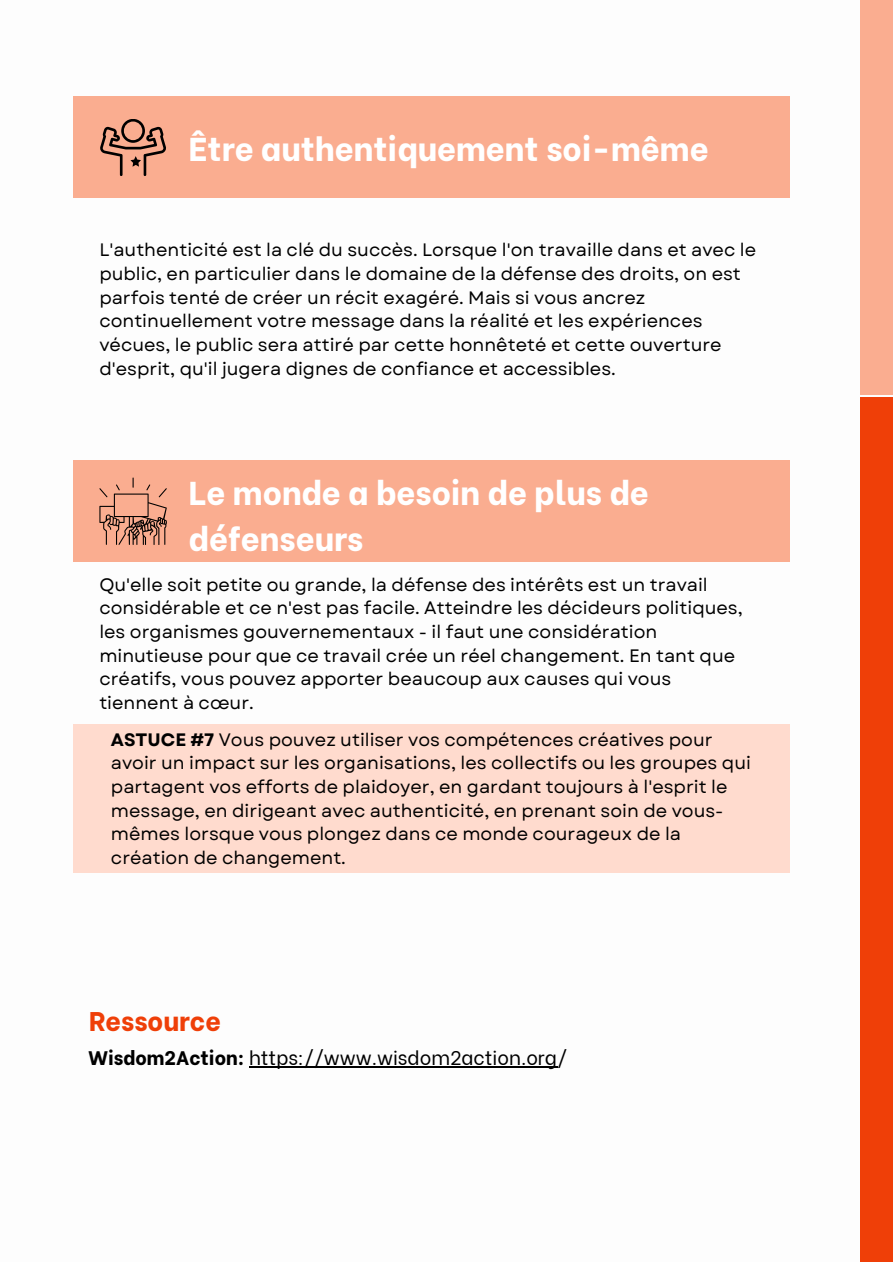
<style>
.page{position:relative;width:893px;height:1264px;background:#fff}
.page>*{position:absolute;margin:0;border:0;box-sizing:border-box;transform-origin:0 0}
.t1{font:800 33px/46px "Be Vietnam";color:#fff}
.t2{font:800 27px "Be Vietnam";color:#ef3f08}
.t3{font:19.5px "Be Vietnam";color:#000}
.t4{font:18px/23.5px "Garet";color:#000}
.s1{font-weight:700}
.s2{font-weight:800}
</style>
<div class="page">
<div style="left:73px;top:96px;width:718px;height:102px;background:#faad90"></div>
<div style="left:859px;top:397px;width:33px;height:865px;background:#ef3f08"></div>
<div style="left:859px;top:0;width:33px;height:395px;background:#faad90"></div>
<div style="left:73px;top:724px;width:718px;height:149px;background:#ffdbce"></div>
<div style="left:73px;top:459px;width:718px;height:102px;background:#faad90"></div>
<svg style="left:99px;top:477px;width:68px;height:68px"></svg>
<svg style="left:100px;top:119px;width:66px;height:57px"></svg>
<hr style="left:249px;top:1066px;width:308px;height:1px;background:#000">
<p class="t1" style="left:189px;top:123px;width:521px">Être authentiquement soi-même</p>
<p class="t4" style="left:99px;top:238px;width:658px">L'authenticité est la clé du succès. Lorsque l'on travaille dans et avec le public, en particulier dans le domaine de la défense des droits, on est parfois tenté de créer un récit exagéré. Mais si vous ancrez continuellement votre message dans la réalité et les expériences vécues, le public sera attiré par cette honnêteté et cette ouverture d'esprit, qu'il jugera dignes de confiance et accessibles.</p>
<p class="t1" style="left:189px;top:466px;width:461px">Le monde a besoin de plus de défenseurs</p>
<p class="t4" style="left:99px;top:572px;width:645px">Qu'elle soit petite ou grande, la défense des intérêts est un travail considérable et ce n'est pas facile. Atteindre les décideurs politiques, les organismes gouvernementaux - il faut une considération minutieuse pour que ce travail crée un réel changement. En tant que créatifs, vous pouvez apporter beaucoup aux causes qui vous tiennent à cœur.</p>
<p class="t4" style="left:111px;top:727px;width:641px"><span class="s1">ASTUCE #7</span> Vous pouvez utiliser vos compétences créatives pour avoir un impact sur les organisations, les collectifs ou les groupes qui partagent vos efforts de plaidoyer, en gardant toujours à l'esprit le message, en dirigeant avec authenticité, en prenant soin de vous&shy;mêmes lorsque vous plongez dans ce monde courageux de la création de changement.</p>
<p class="t2" style="left:89px;top:998px;width:133px">Ressource</p>
<p class="t3" style="left:89px;top:1041px;width:480px"><span class="s2">Wisdom2Action:</span> https://www.wisdom2action.org/</p>
</div>
